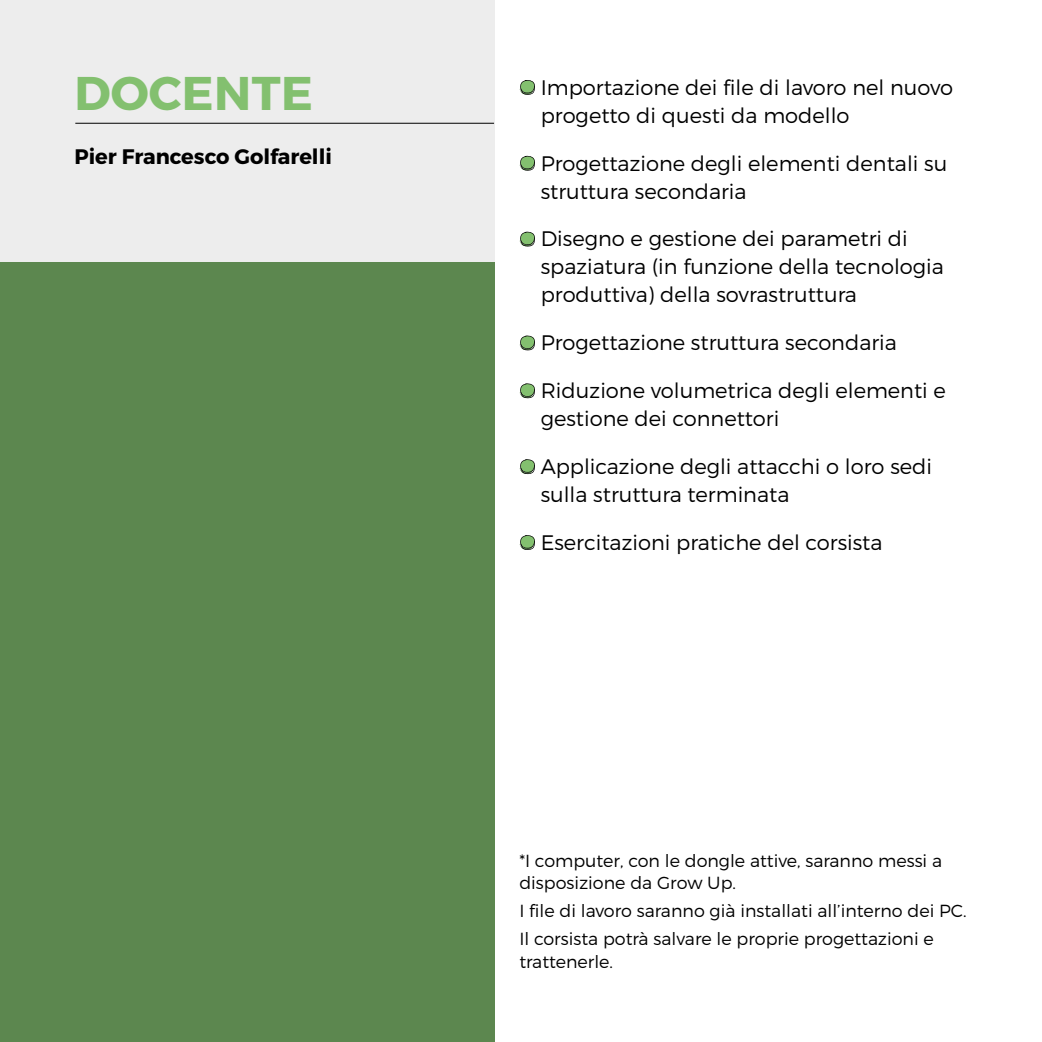
<style>
.page{position:relative;width:1042px;height:1042px;background:#fff}
.page>*{position:absolute;margin:0;border:0;box-sizing:border-box;transform-origin:0 0}
.t1{font:700 47.25px "Montserrat";letter-spacing:.01em;color:#83c06f}
.t2{font:300 21px/28px "Montserrat";color:#000}
.t3{font:700 21px "Montserrat";color:#000}
.t4{font:300 17.5px/22.8px "Montserrat";color:#000}
</style>
<div class="page">
<div style="left:0;top:0;width:494px;height:1042px;background:#ededed"></div>
<div style="left:0;top:263px;width:495px;height:779px;background:#5c874f"></div>
<svg style="left:519px;top:80px;width:16px;height:15px"></svg>
<svg style="left:519px;top:155px;width:16px;height:16px"></svg>
<svg style="left:519px;top:231px;width:16px;height:16px"></svg>
<svg style="left:519px;top:335px;width:16px;height:15px"></svg>
<svg style="left:519px;top:383px;width:16px;height:15px"></svg>
<svg style="left:519px;top:459px;width:16px;height:15px"></svg>
<svg style="left:519px;top:535px;width:16px;height:15px"></svg>
<hr style="left:75px;top:123px;width:419px;height:1px;background:#000">
<h1 class="t1" style="left:75px;top:64px;width:240px">DOCENTE</h1>
<p class="t3" style="left:74px;top:144px;width:259px">Pier Francesco Golfarelli</p>
<p class="t2" style="left:541px;top:73px;width:414px">Importazione dei file di lavoro nel nuovo progetto di questi da modello</p>
<p class="t2" style="left:541px;top:149px;width:408px">Progettazione degli elementi dentali su struttura secondaria</p>
<p class="t2" style="left:541px;top:225px;width:405px">Disegno e gestione dei parametri di spaziatura (in funzione della tecnologia produttiva) della sovrastruttura</p>
<p class="t2" style="left:541px;top:328px;width:358px">Progettazione struttura secondaria</p>
<p class="t2" style="left:541px;top:376px;width:407px">Riduzione volumetrica degli elementi e gestione dei connettori</p>
<p class="t2" style="left:541px;top:452px;width:393px">Applicazione degli attacchi o loro sedi sulla struttura terminata</p>
<p class="t2" style="left:541px;top:528px;width:343px">Esercitazioni pratiche del corsista</p>
<p class="t4" style="left:519px;top:849px;width:424px">*I computer, con le dongle attive, saranno messi a disposizione da Grow Up.</p>
<p class="t4" style="left:519px;top:897px;width:449px;line-height:27.7px">I file di lavoro saranno già installati all’interno dei PC.<br>Il corsista potrà salvare le proprie progettazioni e</p>
<p class="t4" style="left:519px;top:949px;width:95px">trattenerle.</p>
</div>
